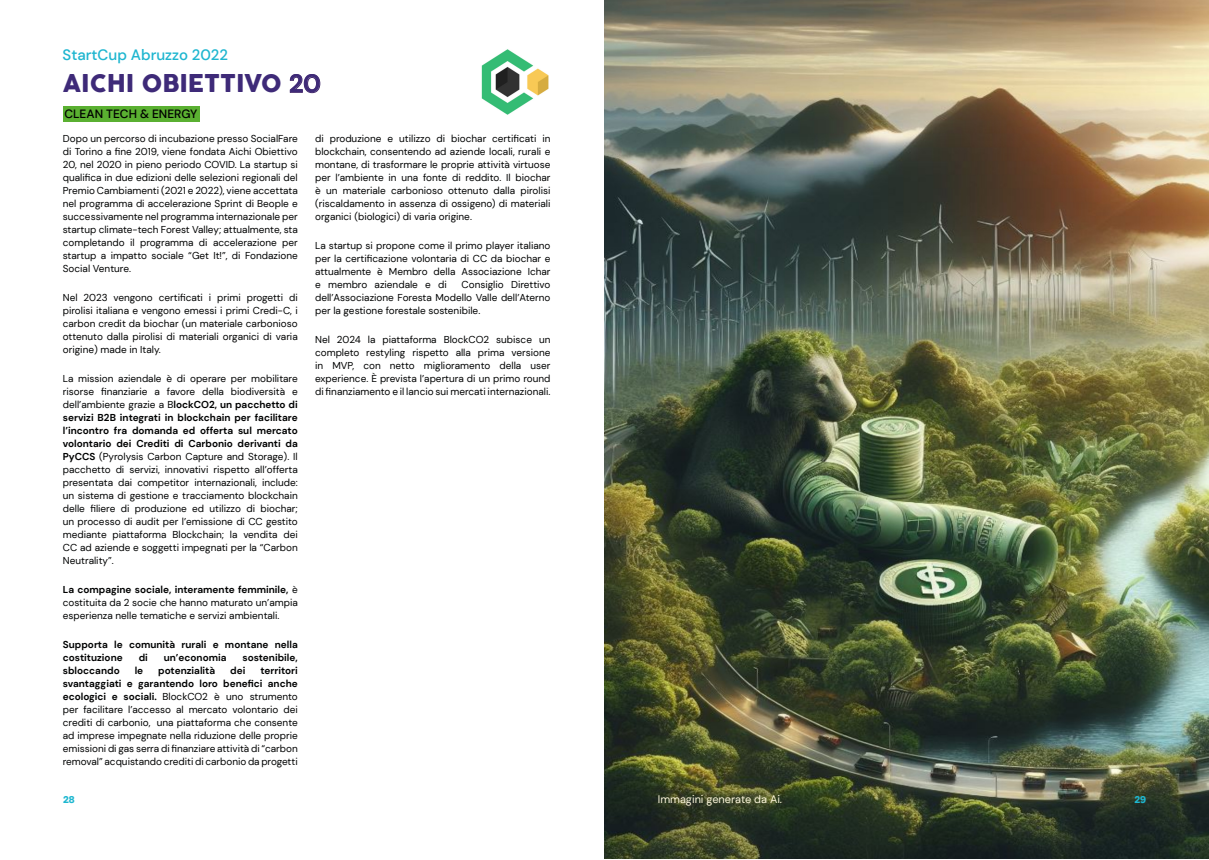
<style>
.page{position:relative;width:1209px;height:860px;background:#fff}
.page>*{position:absolute;margin:0;border:0;box-sizing:border-box;transform-origin:0 0}
.Highlighted_2{font:24px "Cocogoose";color:#3e2a78}
.Highlighted_2-2{font:500 15px "DM Sans";color:#1fb6d0}
.Contents{font:500 12px "DM Sans";color:#000}
.Highlighted_2-3{font:11px "DM Sans";color:#fff9de}
.Body{font:10px/13px "DM Sans";color:#010202;text-align:justify}
.Body-2{font:700 10px/13px "DM Sans";color:#010202}
.t1{font:10px "Radio Canada Big";color:#1eb7d0}
.s1{font-family:"DM Sans";font-weight:700;font-size:25px;color:#412669}
.s2{font-weight:700}
</style>
<div class="page">
<img style="left:481px;top:49px;width:68px;height:66px">
<img style="left:604px;top:0;width:604px;height:859px">
<div style="left:63px;top:106px;width:136px;height:16px;background:#5ab031"></div>
<p class="Highlighted_2-2" style="left:63px;top:45px;width:167px">StartCup Abruzzo 2022</p>
<p class="Highlighted_2" style="left:63px;top:67px;width:260px">AICHI OBIETTIVO <span class="s1">20</span></p>
<p class="Contents" style="left:64px;top:107px;width:135px">CLEAN TECH &amp; ENERGY</p>
<p class="Body" style="left:63px;top:132px;width:236px">Dopo un percorso di incubazione presso SocialFare di Torino a fine 2019, viene fondata Aichi Obiettivo 20, nel 2020 in pieno periodo COVID. La startup si qualifica in due edizioni delle selezioni regionali del Premio Cambiamenti (2021 e 2022), viene accettata nel programma di accelerazione Sprint di Beople e successivamente nel programma internazionale per startup climate-tech Forest Valley; attualmente, sta completando il programma di accelerazione per startup a impatto sociale “Get It!”, di Fondazione Social Venture.</p>
<p class="Body" style="left:63px;top:291px;width:236px">Nel 2023 vengono certificati i primi progetti di pirolisi italiana e vengono emessi i primi Credi-C, i carbon credit da biochar (un materiale carbonioso ottenuto dalla pirolisi di materiali organici di varia origine) made in Italy.</p>
<p class="Body" style="left:63px;top:372px;width:236px">La mission aziendale è di operare per mobilitare risorse finanziarie a favore della biodiversità e dell’ambiente grazie a B<span class="s2">lockCO2, un pacchetto di servizi B2B integrati in blockchain per facilitare l’incontro fra domanda ed offerta sul mercato volontario dei Crediti di Carbonio derivanti da PyCCS</span> (Pyrolysis Carbon Capture and Storage). Il pacchetto di servizi, innovativi rispetto all’offerta presentata dai competitor internazionali, include: un sistema di gestione e tracciamento blockchain delle filiere di produzione ed utilizzo di biochar; un processo di audit per l’emissione di CC gestito mediante piattaforma Blockchain; la vendita dei CC ad aziende e soggetti impegnati per la “Carbon Neutrality”.</p>
<p class="Body" style="left:63px;top:583px;width:236px"><span class="s2">La compagine sociale, interamente femminile,</span> è costituita da 2 socie che hanno maturato un’ampia esperienza nelle tematiche e servizi ambientali.</p>
<p class="Body-2" style="left:63px;top:638px;width:236px">Supporta le comunità rurali e montane nella costituzione</p>
<p class="Body-2" style="left:139px;top:651px;width:11px">di</p>
<p class="Body-2" style="left:164px;top:651px;width:64px">un’economia</p>
<p class="Body-2" style="left:242px;top:651px;width:57px">sostenibile,</p>
<p class="Body-2" style="left:63px;top:664px;width:58px">sbloccando</p>
<p class="Body-2" style="left:135px;top:664px;width:10px">le</p>
<p class="Body-2" style="left:158px;top:664px;width:58px">potenzialità</p>
<p class="Body-2" style="left:230px;top:664px;width:17px">dei</p>
<p class="Body" style="left:63px;top:664px;width:236px;text-indent:197px"><span class="s2">territori svantaggiati e garantendo loro benefici anche ecologici e sociali.</span> BlockCO2 è uno strumento per facilitare l’accesso al mercato volontario dei crediti di carbonio, una piattaforma che consente ad imprese impegnate nella riduzione delle proprie emissioni di gas serra di finanziare attività di “carbon removal” acquistando crediti di carbonio da progetti</p>
<p class="Body" style="left:315px;top:132px;width:237px">di produzione e utilizzo di biochar certificati in blockchain, consentendo ad aziende locali, rurali e montane, di trasformare le proprie attività virtuose per l’ambiente in una fonte di reddito. Il biochar è un materiale carbonioso ottenuto dalla pirolisi (riscaldamento in assenza di ossigeno) di materiali organici (biologici) di varia origine.</p>
<p class="Body" style="left:315px;top:239px;width:237px">La startup si propone come il primo player italiano per la certificazione volontaria di CC da biochar e attualmente è Membro della Associazione Ichar e membro aziendale e di</p>
<p class="Body" style="left:315px;top:278px;width:237px;text-indent:146px">Consiglio Direttivo dell’Associazione Foresta Modello Valle dell’Aterno per la gestione forestale sostenibile.</p>
<p class="Body" style="left:315px;top:333px;width:237px">Nel 2024 la piattaforma BlockCO2 subisce un completo restyling rispetto alla prima versione in MVP, con netto miglioramento della user experience. È prevista l’apertura di un primo round di finanziamento e il lancio sui mercati internazionali.</p>
<p class="Highlighted_2-3" style="left:658px;top:792px;width:126px">Immagini generate da Ai.</p>
<p class="t1" style="left:63px;top:793px;width:13px">28</p>
<p class="t1" style="left:1134px;top:793px;width:13px">29</p>
</div>
